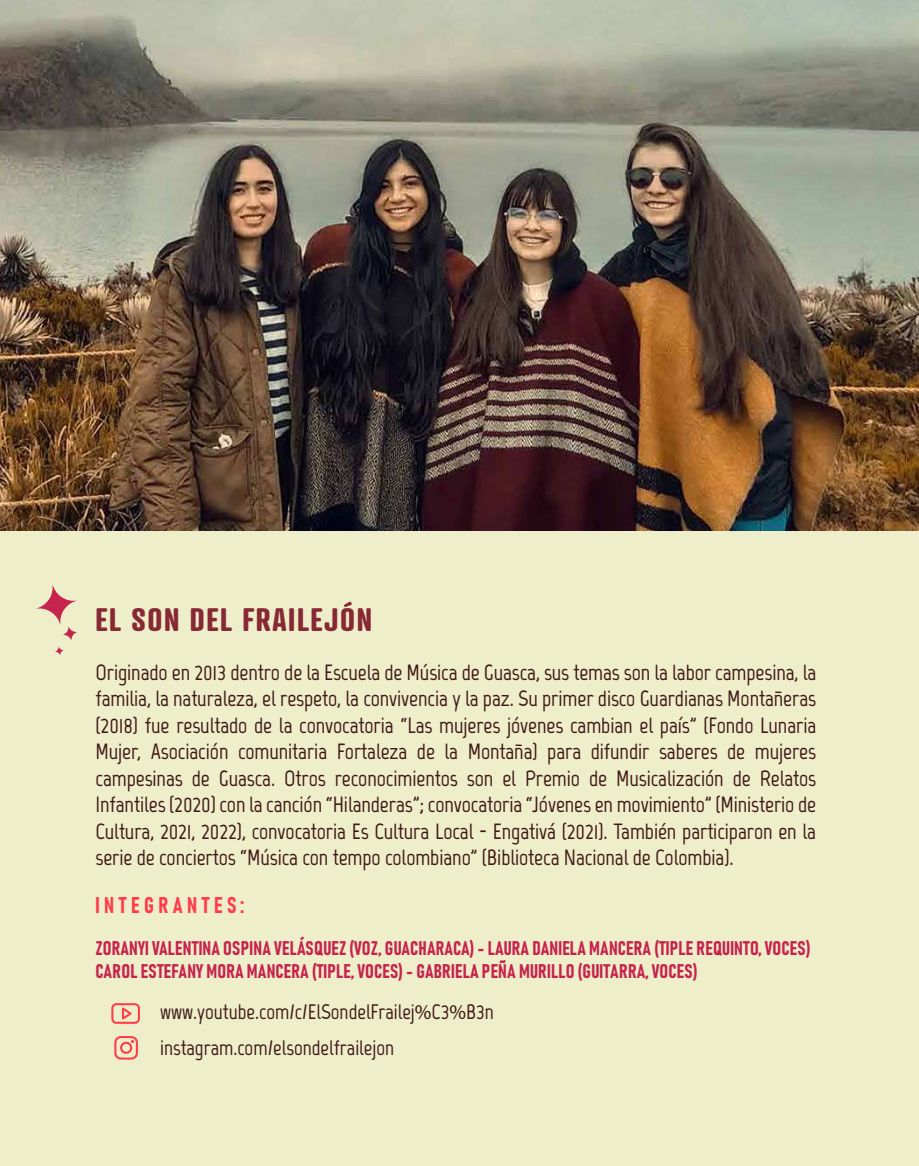
<style>
.page{position:relative;width:919px;height:1166px;background:#fff}
.page>*{position:absolute;margin:0;border:0;box-sizing:border-box;transform-origin:0 0}
.t1{font:700 31.5px "Atrament";letter-spacing:.05em;color:#872935}
.t2{font:22.5px "Bahnschrift";letter-spacing:.2em;color:#ff3c4a}
.t3{font:700 22.05px/26.4px "Marvel";letter-spacing:-.005em;color:#3f1917;text-align:justify}
.t4{font:700 21px/36px "Marvel";color:#3f1917}
.t5{font:19.5px/23.4px "Bahnschrift";letter-spacing:.01em;color:#c6234d}
.s1{font-family:"Myriad Pro";font-weight:400}
</style>
<div class="page">
<div style="left:0;top:0;width:918px;height:1166px;background:#efeeca"></div>
<svg style="left:111px;top:1003px;width:29px;height:21px"></svg>
<svg style="left:114px;top:1036px;width:24px;height:24px"></svg>
<svg style="left:35px;top:583px;width:43px;height:43px"></svg>
<svg style="left:62px;top:625px;width:16px;height:16px"></svg>
<svg style="left:54px;top:646px;width:10px;height:10px"></svg>
<img style="left:0;top:0;width:918px;height:530px">
<h1 class="t1" style="left:95px;top:599px;width:278px">EL SON DEL FRAILEJÓN</h1>
<p class="t3" style="left:95px;top:659px;width:721px">Originado en 2013 dentro de la Escuela de Música de Guasca, sus temas son la labor campesina, la familia, la naturaleza, el respeto, la convivencia y la paz. Su primer disco Guardianas Montañeras (2018) fue resultado de la convocatoria “Las mujeres jóvenes cambian el país” (Fondo Lunaria Mujer, Asociación comunitaria Fortaleza de la Montaña) para difundir saberes de mujeres campesinas de Guasca. Otros reconocimientos son el Premio de Musicalización de Relatos Infantiles (2020) con la canción “Hilanderas”; convocatoria “Jóvenes en movimiento” (Ministerio de Cultura, 2021, 2022), convocatoria Es Cultura Local - Engativá (2021). También participaron en la serie de conciertos “Música con tempo colombiano” (Biblioteca Nacional de Colombia).</p>
<p class="t2" style="left:95px;top:891px;width:150px">INTEGRANTES:</p>
<p class="t5" style="left:95px;top:935px;width:716px">ZORANYI VALENTINA OSPINA VELÁSQUEZ (VOZ, GUACHARACA) - LAURA DANIELA MANCERA (TIPLE REQUINTO, VOCES)<br>CAROL ESTEFANY MORA MANCERA (TIPLE, VOCES) - GABRIELA PEÑA MURILLO (GUITARRA, VOCES)</p>
<p class="t4" style="left:160px;top:994px;width:335px">www.youtube.com/c/ElSondelFrailej<span class="s1">%</span>C3<span class="s1">%</span>B3n instagram.com/elsondelfrailejon</p>
</div>
